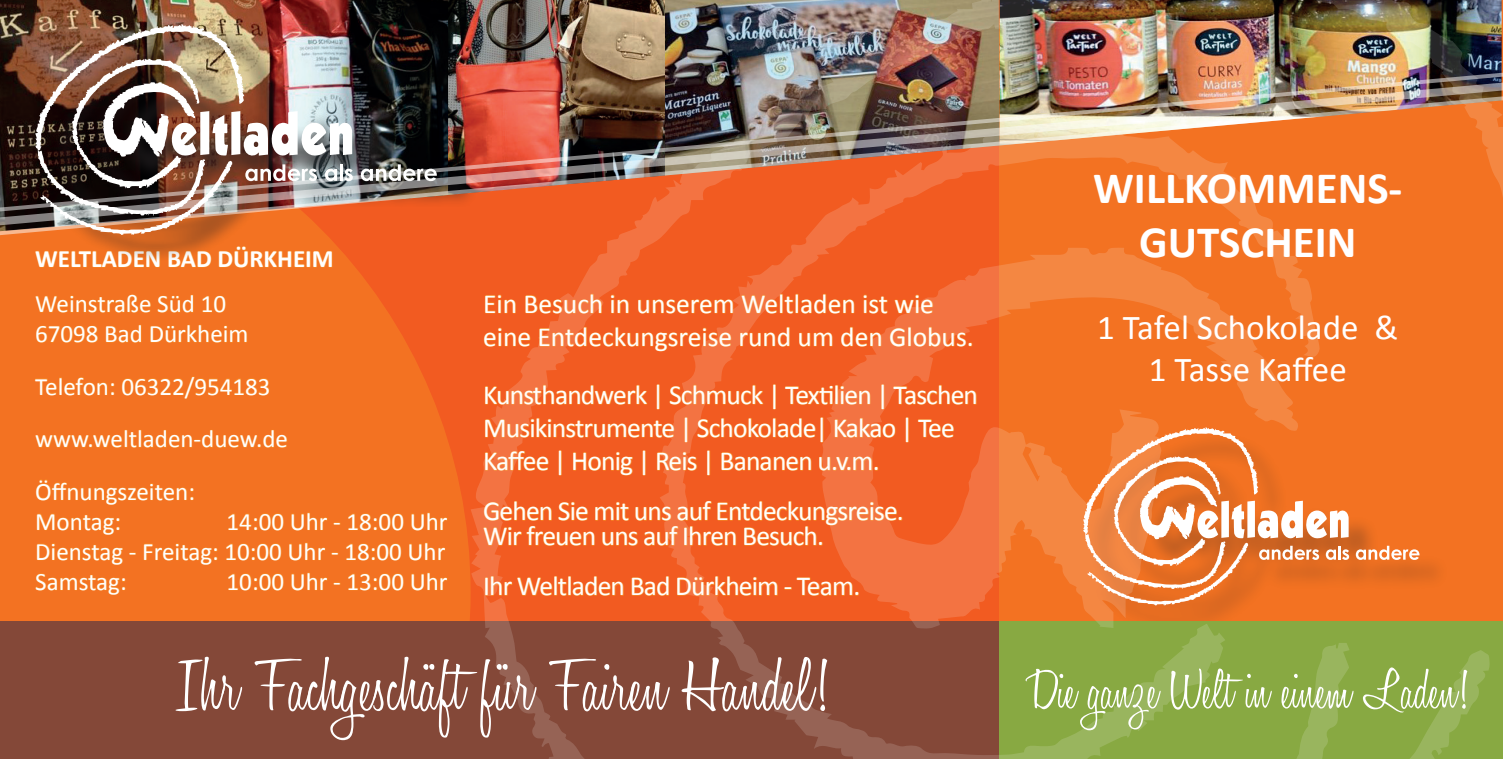
<style>
.page{position:relative;width:1503px;height:759px;background:#fff}
.page>*{position:absolute;margin:0;border:0;box-sizing:border-box;transform-origin:0 0}
.t1{font:300 77.5px "Honey Script";color:#fff}
.t2{font:300 57.5px "Honey Script";color:#fff}
.t3{font:700 45px/54px "Calibri";color:#fff;text-align:center}
.t4{font:35px/42px "Calibri";color:#fff;text-align:center}
.t5{font:27.5px/33px "Calibri";letter-spacing:-.03em;color:#fff}
.t6{font:27.5px/33px "Calibri";color:#fff}
.t7{font:25px/30px "Calibri";color:#fff}
.t8{font:700 25px "Calibri";color:#fff}
</style>
<div class="page">
<svg style="left:0;top:261px;width:470px;height:360px;background:#f26f21"></svg>
<svg style="left:35px;top:261px;width:126px;height:7px"></svg>
<svg style="left:167px;top:262px;width:45px;height:6px"></svg>
<svg style="left:218px;top:262px;width:115px;height:6px"></svg>
<svg style="left:35px;top:293px;width:159px;height:20px;background:#f37822"></svg>
<svg style="left:201px;top:295px;width:25px;height:18px"></svg>
<svg style="left:35px;top:325px;width:64px;height:18px"></svg>
<svg style="left:105px;top:324px;width:37px;height:19px"></svg>
<svg style="left:149px;top:324px;width:99px;height:19px;background:#f37822"></svg>
<svg style="left:34px;top:376px;width:81px;height:20px;background:#f37722"></svg>
<svg style="left:121px;top:375px;width:149px;height:24px;background:#f37722"></svg>
<svg style="left:35px;top:429px;width:253px;height:19px;background:#f37822"></svg>
<svg style="left:35px;top:478px;width:159px;height:27px;background:#f37622"></svg>
<svg style="left:36px;top:512px;width:85px;height:23px;background:#f37722"></svg>
<svg style="left:227px;top:512px;width:57px;height:19px"></svg>
<svg style="left:290px;top:511px;width:51px;height:20px"></svg>
<svg style="left:347px;top:512px;width:57px;height:19px"></svg>
<svg style="left:410px;top:511px;width:38px;height:20px"></svg>
<svg style="left:36px;top:542px;width:101px;height:23px;background:#f37722"></svg>
<svg style="left:143px;top:542px;width:75px;height:23px;background:#f37722"></svg>
<svg style="left:225px;top:542px;width:57px;height:19px"></svg>
<svg style="left:288px;top:541px;width:51px;height:20px"></svg>
<svg style="left:345px;top:542px;width:57px;height:19px"></svg>
<svg style="left:408px;top:541px;width:38px;height:20px"></svg>
<svg style="left:35px;top:572px;width:91px;height:23px;background:#f37722"></svg>
<svg style="left:227px;top:572px;width:57px;height:19px"></svg>
<svg style="left:290px;top:571px;width:51px;height:20px"></svg>
<svg style="left:347px;top:572px;width:57px;height:19px"></svg>
<svg style="left:410px;top:571px;width:38px;height:20px"></svg>
<div style="left:0;top:621px;width:999px;height:137px;background:#844838"></div>
<img style="left:470px;top:0;width:1032px;height:758px">
<svg style="left:659px;top:261px;width:660px;height:388px;background:#ea7333"></svg>
<svg style="left:496px;top:649px;width:993px;height:109px"></svg>
<img style="left:448px;top:0;width:217px;height:48px">
<img style="left:0;top:0;width:448px;height:48px">
<div style="left:51px;top:26px;width:426px;height:236px;background:#231f20;opacity:.85"></div>
<img style="left:35px;top:24px;width:318px;height:24px">
<img style="left:0;top:48px;width:1502px;height:8px">
<img style="left:0;top:56px;width:1502px;height:16px">
<img style="left:0;top:72px;width:1502px;height:189px">
<p class="t8" style="left:35px;top:243px;width:300px">WELTLADEN BAD DÜRKHEIM</p>
<p class="t7" style="left:35px;top:289px;width:215px">Weinstraße Süd 10<br>67098 Bad Dürkheim</p>
<p class="t7" style="left:35px;top:360px;width:254px;line-height:52.5px">Telefon: 06322/954183 www.weltladen-duew.de<br>Öffnungszeiten:</p>
<p class="t7" style="left:35px;top:506px;width:87px">Montag:</p>
<p class="t7" style="left:35px;top:506px;width:414px;text-align:justify;text-indent:191px">14:00 Uhr - 18:00 Uhr Dienstag - Freitag: 10:00 Uhr - 18:00 Uhr Samstag:</p>
<p class="t7" style="left:227px;top:566px;width:222px">10:00 Uhr - 13:00 Uhr</p>
<p class="t6" style="left:483px;top:287px;width:492px">Ein Besuch in unserem Weltladen ist wie eine Entdeckungsreise rund um den Globus.</p>
<p class="t5" style="left:483px;top:378px;width:496px">Kunsthandwerk | Schmuck | Textilien | Taschen<br>Musikinstrumente | Schokolade| Kakao | Tee<br>Kaffee | Honig | Reis | Bananen u.v.m.</p>
<p class="t5" style="left:483px;top:498px;width:422px;line-height:25px">Gehen Sie mit uns auf Entdeckungsreise.<br>Wir freuen uns auf Ihren Besuch.</p>
<p class="t5" style="left:483px;top:569px;width:379px">Ihr Weltladen Bad Dürkheim - Team.</p>
<h3 class="t3" style="left:1093px;top:161px;width:311px">WILLKOMMENS-<br>GUTSCHEIN</h3>
<p class="t4" style="left:1097px;top:306px;width:302px">1 Tafel Schokolade &amp;<br>1 Tasse Kaffee</p>
<h1 class="t1" style="left:177px;top:638px;width:653px">Ihr Fachgeschäft für Fairen Handel!</h1>
<h2 class="t2" style="left:1026px;top:654px;width:443px">Die ganze Welt in einem Laden!</h2>
</div>
